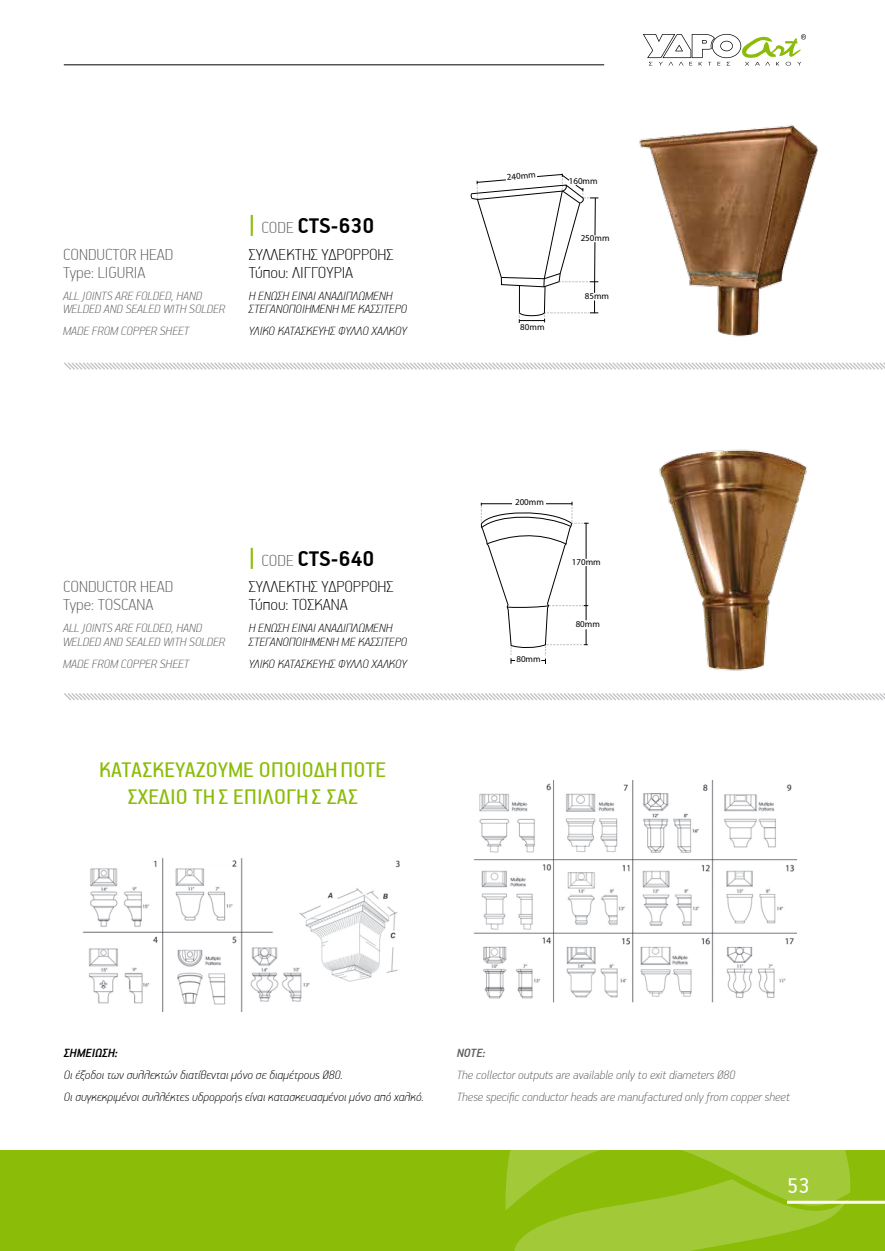
<style>
.page{position:relative;width:885px;height:1251px;background:#fff}
.page>*{position:absolute;margin:0;border:0;box-sizing:border-box;transform-origin:0 0}
.t1{font:24px/27px "PF Handbook Pro";color:#8bbc08;text-align:center}
.t2{font:700 24px "PF Handbook Pro";color:#000}
.t3{font:24px "PF Handbook Pro";color:#fff}
.t4{font:100 18px/18px "PF Handbook Pro";color:#000}
.t5{font:100 18px/18px "PF Handbook Pro";color:#5c5b60}
.t6{font:italic 100 13.5px/13.5px "PF Handbook Pro";color:#000}
.t7{font:italic 100 13.5px/13.5px "PF Handbook Pro";color:#5c5b60}
.t8{font:italic 500 13.5px "PF Handbook Pro";color:#000}
.t9{font:italic 500 13.5px "PF Handbook Pro";color:#5c5b60}
.t10{font:9px "Myriad Pro";color:#000}
.s1{font-size:27px;color:#8bbc08}
.s2{font-weight:100;font-size:18px;color:#5c5b60}
</style>
<div class="page">
<hr style="left:64px;top:65px;width:540px;height:1px;background:#000">
<svg style="left:480px;top:501px;width:109px;height:163px"></svg>
<svg style="left:470px;top:174px;width:128px;height:149px"></svg>
<div style="left:0;top:1150px;width:884px;height:100px;background:#8bbc08"></div>
<svg style="left:506px;top:1150px;width:345px;height:54px;fill:#a1c938"></svg>
<svg style="left:505px;top:1178px;width:344px;height:72px"></svg>
<hr style="left:787px;top:1200px;width:97px;height:3px;background:#fff">
<img style="left:659px;top:449px;width:148px;height:222px">
<img style="left:639px;top:124px;width:179px;height:213px">
<svg style="left:64px;top:362px;width:820px;height:8px"></svg>
<svg style="left:64px;top:693px;width:820px;height:8px"></svg>
<svg style="left:643px;top:34px;width:163px;height:32px"></svg>
<img style="left:83px;top:858px;width:317px;height:153px">
<img style="left:473px;top:780px;width:323px;height:223px">
<h2 class="t5" style="left:63px;top:244px;width:112px">CONDUCTOR HEAD<br>Type: LIGURIA</h2>
<p class="t7" style="left:63px;top:288px;width:164px">ALL JOINTS ARE FOLDED, HAND<br>WELDED AND SEALED WITH SOLDER</p>
<p class="t7" style="left:63px;top:323px;width:128px">MADE FROM COPPER SHEET</p>
<h1 class="t2" style="left:249px;top:211px;width:127px"><span class="s1">|</span> <span class="s2">CODE</span> CTS-630</h1>
<h2 class="t4" style="left:249px;top:244px;width:146px">ΣΥΛΛΕΚΤΗΣ ΥΔΡΟΡΡΟΗΣ<br>Τύπου: ΛΙΓΓΟΥΡΙΑ</h2>
<p class="t6" style="left:249px;top:288px;width:160px">Η ΕΝΩΣΗ ΕΙΝΑΙ ΑΝΑΔΙΠΛΩΜΕΝΗ<br>ΣΤΕΓΑΝΟΠΟΙΗΜΕΝΗ ΜΕ ΚΑΣΣΙΤΕΡΟ</p>
<p class="t6" style="left:249px;top:323px;width:160px">ΥΛΙΚΟ ΚΑΤΑΣΚΕΥΗΣ ΦΥΛΛΟ ΧΑΛΚΟΥ</p>
<h2 class="t5" style="left:63px;top:576px;width:112px">CONDUCTOR HEAD<br>Type: TOSCANA</h2>
<p class="t7" style="left:63px;top:620px;width:164px">ALL JOINTS ARE FOLDED, HAND<br>WELDED AND SEALED WITH SOLDER</p>
<p class="t7" style="left:63px;top:656px;width:128px">MADE FROM COPPER SHEET</p>
<h1 class="t2" style="left:249px;top:543px;width:127px"><span class="s1">|</span> <span class="s2">CODE</span> CTS-640</h1>
<h2 class="t4" style="left:249px;top:576px;width:146px">ΣΥΛΛΕΚΤΗΣ ΥΔΡΟΡΡΟΗΣ<br>Τύπου: ΤΟΣΚΑΝΑ</h2>
<p class="t6" style="left:249px;top:620px;width:160px">Η ΕΝΩΣΗ ΕΙΝΑΙ ΑΝΑΔΙΠΛΩΜΕΝΗ<br>ΣΤΕΓΑΝΟΠΟΙΗΜΕΝΗ ΜΕ ΚΑΣΣΙΤΕΡΟ</p>
<p class="t6" style="left:249px;top:656px;width:160px">ΥΛΙΚΟ ΚΑΤΑΣΚΕΥΗΣ ΦΥΛΛΟ ΧΑΛΚΟΥ</p>
<h1 class="t1" style="left:99px;top:755px;width:288px">ΚΑΤΑΣΚΕΥΑΖΟΥΜΕ ΟΠΟΙΟΔΗΠΟΤΕ<br>ΣΧΕΔΙΟ ΤΗΣ ΕΠΙΛΟΓΗΣ ΣΑΣ</h1>
<p class="t10" style="left:506px;top:172px;width:30px;rotate:-6deg">240mm</p>
<p class="t10" style="left:520px;top:321px;width:26px">80mm</p>
<p class="t10" style="left:568px;top:175px;width:30px">160mm</p>
<p class="t10" style="left:580px;top:232px;width:30px">250mm</p>
<p class="t10" style="left:584px;top:290px;width:26px">85mm</p>
<p class="t10" style="left:515px;top:496px;width:30px">200mm</p>
<p class="t10" style="left:516px;top:652px;width:26px">80mm</p>
<p class="t10" style="left:571px;top:556px;width:30px">170mm</p>
<p class="t10" style="left:575px;top:618px;width:26px">80mm</p>
<p class="t8" style="left:64px;top:1044px;width:56px">ΣΗΜΕΙΩΣΗ:</p>
<p class="t6" style="left:64px;top:1062px;width:361px;line-height:22px">Οι έξοδοι των συλλεκτών διατίθενται μόνο σε διαμέτρους Ø80.<br>Οι συγκεκριμένοι συλλέκτες υδρορροής είναι κατασκευασμένοι μόνο από χαλκό.</p>
<p class="t9" style="left:456px;top:1044px;width:30px">NOTE:</p>
<p class="t7" style="left:456px;top:1062px;width:334px;line-height:22px">The collector outputs are available only to exit diameters Ø80<br>These specific conductor heads are manufactured only from copper sheet</p>
<h1 class="t3" style="left:787px;top:1170px;width:24px">53</h1>
</div>
